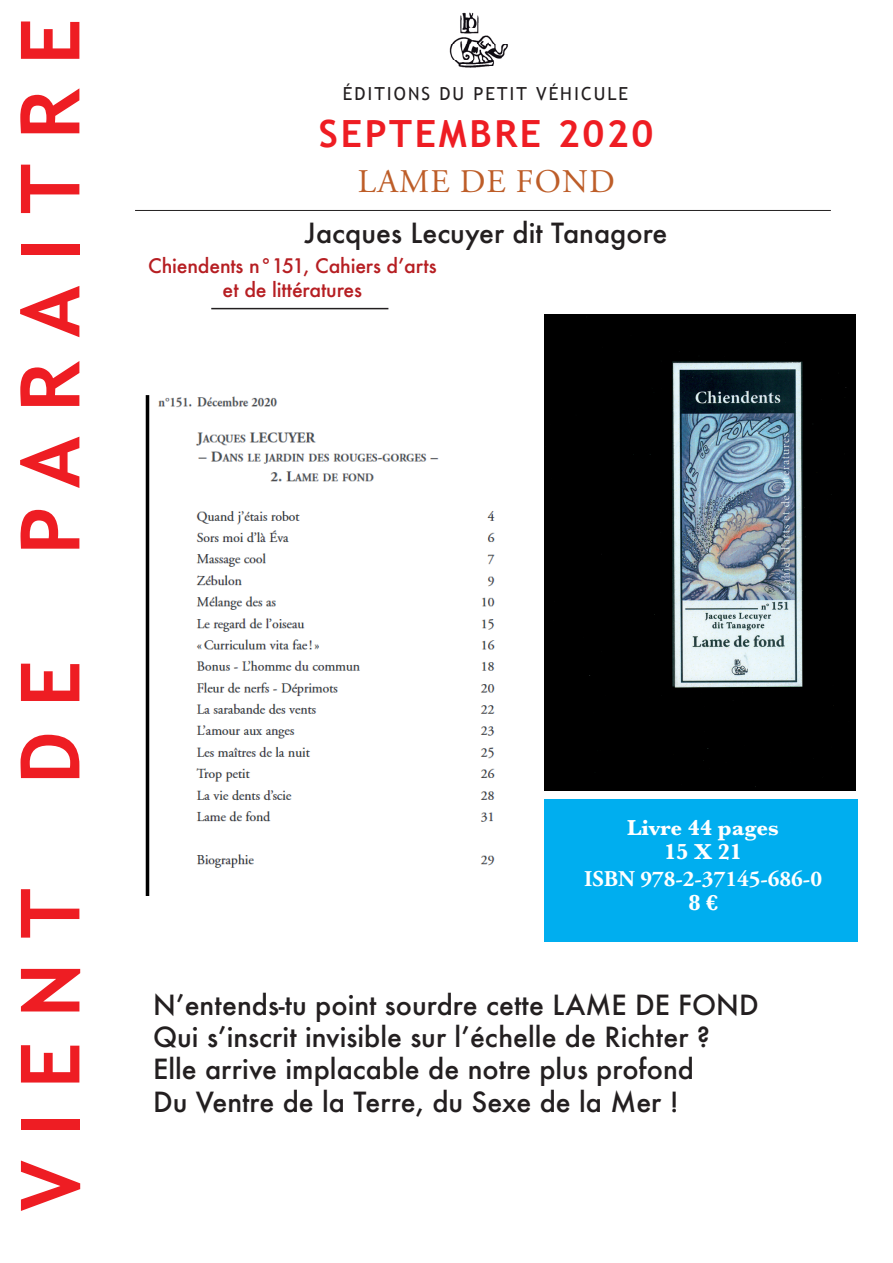
<style>
.page{position:relative;width:893px;height:1263px;background:#fff}
.page>*{position:absolute;margin:0;border:0;box-sizing:border-box;transform-origin:0 0}
.t1{font:700 81.75px "Trebuchet MS";letter-spacing:.3em;color:#ee1d23}
.t2{font:700 37.5px "Trebuchet MS";letter-spacing:.07em;color:#ee1d23}
.t3{font:33px "Adobe Garamond Pro";letter-spacing:.035em;color:#bd5d28}
.t4{font:500 27px/32.4px "Futura";color:#231f20}
.t5{font:700 22.5px "Adobe Garamond Pro";color:#fff}
.t6{font:700 22.5px/24.3px "Baskerville";color:#fff;text-align:center}
.t7{font:500 19.5px/23.4px "Futura";letter-spacing:-.01em;color:#b61e22;text-align:center}
.t8{font:18px "Trebuchet MS";letter-spacing:.11em;color:#231f20}
</style>
<div class="page">
<img style="left:449px;top:13px;width:59px;height:55px">
<hr style="left:135px;top:210px;width:696px;height:1px;background:#231f20">
<div style="left:544px;top:799px;width:314px;height:143px;background:#00aeef"></div>
<img style="left:544px;top:315px;width:311px;height:476px">
<hr style="left:211px;top:308px;width:177px;height:1px;background:#231f20">
<img style="left:145px;top:395px;width:350px;height:500px">
<h1 class="t1" style="left:-1px;top:555px;width:538px;rotate:-90deg">PARAITRE</h1>
<h1 class="t1" style="left:-1px;top:784px;width:125px;rotate:-90deg">D E</h1>
<h1 class="t1" style="left:-1px;top:1211px;width:324px;rotate:-90deg">VIENT</h1>
<p class="t8" style="left:343px;top:83px;width:287px">ÉDITIONS DU PETIT VÉHICULE</p>
<h2 class="t2" style="left:319px;top:110px;width:336px">SEPTEMBRE 2020</h2>
<p class="t3" style="left:358px;top:162px;width:259px">LAME DE FOND</p>
<p class="t4" style="left:305px;top:217px;width:364px">Jacques Lecuyer dit Tanagore</p>
<p class="t7" style="left:148px;top:254px;width:290px">Chiendents n°151, Cahiers dʼarts et de littératures</p>
<p class="t6" style="left:627px;top:815px;width:153px">Livre 44 pages<br>15 X 21</p>
<p class="t5" style="left:584px;top:866px;width:239px">ISBN 978-2-37145-686-0</p>
<p class="t6" style="left:688px;top:891px;width:31px">8 €</p>
<p class="t4" style="left:153px;top:988px;width:607px">Nʼentends-tu point sourdre cette LAME DE FOND Qui sʼinscrit invisible sur lʼéchelle de Richter ?<br>Elle arrive implacable de notre plus profond<br>Du Ventre de la Terre, du Sexe de la Mer !</p>
</div>
